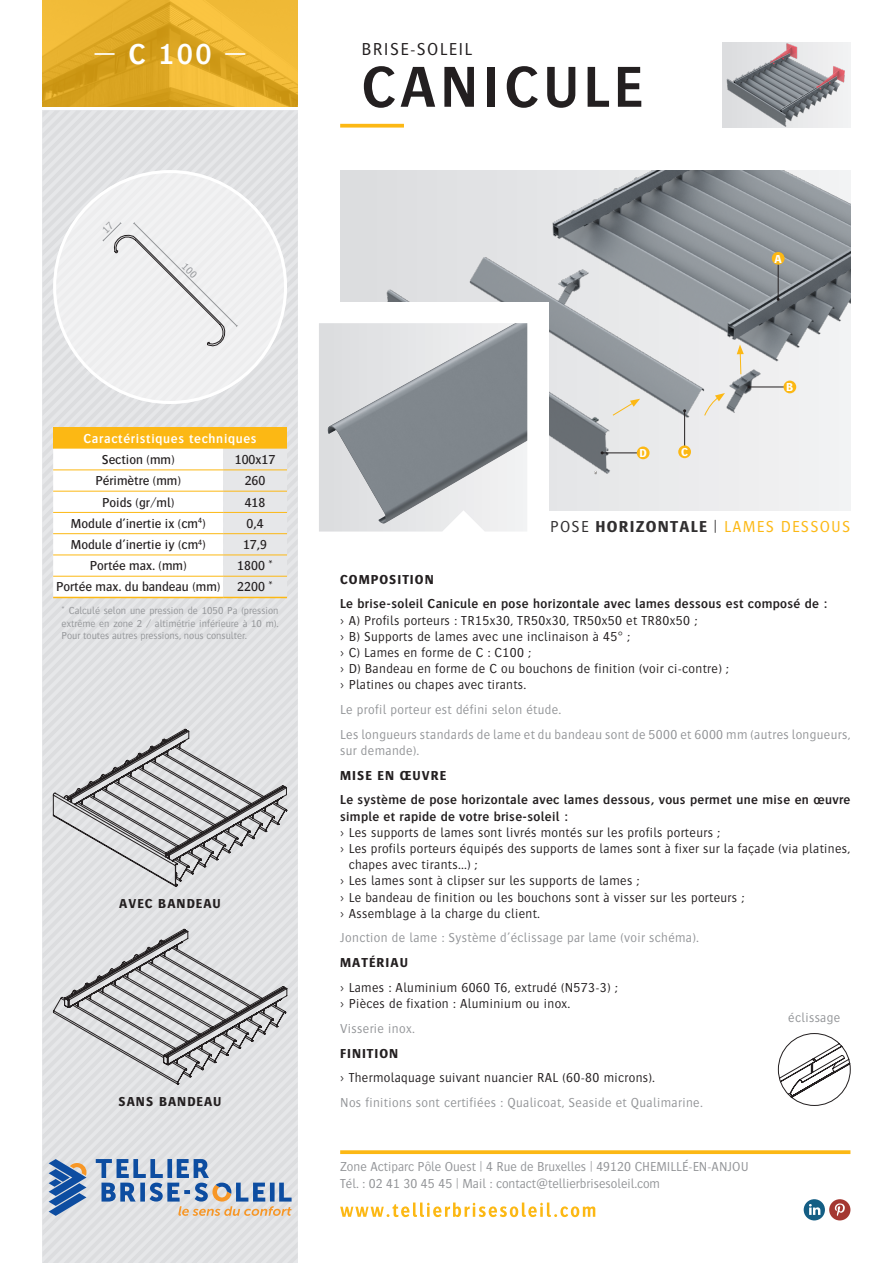
<style>
.page{position:relative;width:893px;height:1263px;background:#fff}
.page>*{position:absolute;margin:0;border:0;box-sizing:border-box;transform-origin:0 0}
.t1{font:600 60px "Bosis Std";letter-spacing:.075em;color:#231f20}
.Onglet{font:600 30px "Bosis Std";color:#fff}
.t2{font:300 18px "Bosis Std";letter-spacing:.075em;color:#231f20}
.Titre_Haut_de_page{font:300 16.5px "Bosis Std";letter-spacing:.075em;color:#fcb814}
.t3{font:300 13.5px/16.2px "Bosis Std";letter-spacing:.025em;color:#231f20}
.Paragraphe_Légende{font:300 13.5px/16.2px "Bosis Std";letter-spacing:.025em;color:#939598}
.Paragraphe_Texte_sta{font:600 13.5px/16.2px "Bosis Std";letter-spacing:.025em;color:#231f20}
.Tableau_Contenu{font:500 13.5px "Bosis Std";color:#231f20}
.Paragraphe_Légende-2{font:300 13.5px/16.2px "Bosis Std";color:#939598}
.Paragraphe_Titre{font:700 13.5px "Bosis Std";letter-spacing:.075em;color:#231f20}
.Tableau_Titre{font:600 13.5px "Bosis Std";letter-spacing:.05em;color:#fff}
.Coordonnées{font:700 12px "Bosis Std";color:#fff}
.Tableau_Légende{font:300 10.5px/12.6px "Bosis Std";color:#939598;text-align:justify}
.s1{color:#312f30}
.s2{font-weight:700;color:#312f30}
</style>
<div class="page">
<div style="left:43px;top:111px;width:255px;height:1152px;background:#e1e2e4"></div>
<div style="left:804px;top:1199px;width:21px;height:21px;background:#145e84;border-radius:50%"></div>
<svg style="left:809px;top:1204px;width:11px;height:11px"></svg>
<div style="left:829px;top:1199px;width:21px;height:21px;background:#a43731;border-radius:50%"></div>
<svg style="left:835px;top:1203px;width:10px;height:13px"></svg>
<svg style="left:340px;top:1150px;width:510px;height:4px;background:#fcbd25"></svg>
<svg style="left:53px;top:170px;width:234px;height:234px;fill:#f0f1f2"></svg>
<svg style="left:340px;top:1202px;width:255px;height:15px"></svg>
<svg style="left:340px;top:124px;width:64px;height:4px"></svg>
<svg style="left:43px;top:0;width:255px;height:106px;background:#e4ae2b"></svg>
<svg style="left:49px;top:1159px;width:243px;height:57px;background:#a9b7ca"></svg>
<img style="left:362px;top:170px;width:488px;height:340px">
<div style="left:319px;top:302px;width:230px;height:229px;background:#fff"></div>
<hr style="left:778px;top:258px;width:1px;height:41px;background:#231f20">
<div style="left:772px;top:252px;width:12px;height:13px;background:#fcb814;border-radius:50%"></div>
<hr style="left:749px;top:387px;width:41px;height:1px;background:#231f20">
<div style="left:783px;top:381px;width:13px;height:12px;background:#fcb814;border-radius:50%"></div>
<hr style="left:684px;top:411px;width:1px;height:41px;background:#231f20">
<div style="left:678px;top:445px;width:13px;height:13px;background:#fcb814;border-radius:50%"></div>
<img style="left:319px;top:323px;width:208px;height:208px">
<svg style="left:53px;top:729px;width:234px;height:158px;background:#c7c7c9"></svg>
<svg style="left:53px;top:929px;width:234px;height:155px;background:#c8c8ca"></svg>
<div style="left:53px;top:427px;width:234px;height:22px;background:#fcb814"></div>
<svg style="left:53px;top:449px;width:234px;height:148px"></svg>
<hr style="left:53px;top:597px;width:170px;height:1px;background:#fcb814">
<hr style="left:223px;top:597px;width:64px;height:1px;background:#fcb814">
<hr style="left:53px;top:469px;width:170px;height:1px;background:#fcb814">
<hr style="left:223px;top:469px;width:64px;height:1px;background:#fcb814">
<hr style="left:53px;top:491px;width:170px;height:1px;background:#fcb814">
<hr style="left:223px;top:491px;width:64px;height:1px;background:#fcb814">
<hr style="left:53px;top:512px;width:170px;height:1px;background:#fcb814">
<hr style="left:223px;top:512px;width:64px;height:1px;background:#fcb814">
<hr style="left:53px;top:533px;width:170px;height:1px;background:#fcb814">
<hr style="left:223px;top:533px;width:64px;height:1px;background:#fcb814">
<hr style="left:53px;top:555px;width:170px;height:1px;background:#fcb814">
<hr style="left:223px;top:555px;width:64px;height:1px;background:#fcb814">
<hr style="left:53px;top:576px;width:170px;height:1px;background:#fcb814">
<hr style="left:223px;top:576px;width:64px;height:1px;background:#fcb814">
<svg style="left:703px;top:393px;width:22px;height:24px"></svg>
<svg style="left:737px;top:344px;width:7px;height:31px"></svg>
<img style="left:723px;top:43px;width:127px;height:85px">
<svg style="left:778px;top:1033px;width:73px;height:73px"></svg>
<svg style="left:612px;top:399px;width:28px;height:17px"></svg>
<hr style="left:602px;top:452px;width:41px;height:1px;background:#231f20">
<div style="left:637px;top:446px;width:12px;height:13px;background:#fcb814;border-radius:50%"></div>
<div style="left:102px;top:222px;width:136px;height:124px;background:#eeeff0"></div>
<p class="Onglet" style="left:94px;top:38px;width:154px">— C 100 —</p>
<p class="Tableau_Titre" style="left:83px;top:431px;width:175px">Caractéristiques techniques</p>
<p class="Tableau_Contenu" style="left:102px;top:452px;width:74px">Section (mm)</p>
<p class="Tableau_Contenu" style="left:235px;top:452px;width:42px">100x17</p>
<p class="Tableau_Contenu" style="left:96px;top:473px;width:87px">Périmètre (mm)</p>
<p class="Tableau_Contenu" style="left:245px;top:473px;width:22px">260</p>
<p class="Tableau_Contenu" style="left:102px;top:495px;width:74px">Poids (gr/ml)</p>
<p class="Tableau_Contenu" style="left:245px;top:495px;width:22px">418</p>
<p class="Tableau_Contenu" style="left:71px;top:516px;width:136px">Module d’inertie ix (cm<sup>4</sup>)</p>
<p class="Tableau_Contenu" style="left:246px;top:516px;width:19px">0,4</p>
<p class="Tableau_Contenu" style="left:71px;top:537px;width:137px">Module d’inertie iy (cm<sup>4</sup>)</p>
<p class="Tableau_Contenu" style="left:243px;top:537px;width:26px">17,9</p>
<p class="Tableau_Contenu" style="left:90px;top:559px;width:98px">Portée max. (mm)</p>
<p class="Tableau_Contenu" style="left:237px;top:559px;width:37px">1800 *</p>
<p class="Tableau_Contenu" style="left:56px;top:580px;width:166px">Portée max. du bandeau (mm)</p>
<p class="Tableau_Contenu" style="left:237px;top:580px;width:37px">2200 *</p>
<p class="Tableau_Légende" style="left:62px;top:604px;width:218px">* Calculé selon une pression de 1050 Pa (pression extrême en zone 2 / altimétrie inférieure à 10 m).<br>Pour toutes autres pressions, nous consulter.</p>
<p class="Paragraphe_Titre" style="left:119px;top:896px;width:103px">AVEC BANDEAU</p>
<p class="Paragraphe_Titre" style="left:119px;top:1093px;width:104px">SANS BANDEAU</p>
<h3 class="t2" style="left:361px;top:40px;width:112px">BRISE-SOLEIL</h3>
<h1 class="t1" style="left:361px;top:55px;width:283px">CANICULE</h1>
<p class="Coordonnées" style="left:639px;top:446px;width:9px">D</p>
<p class="Coordonnées" style="left:681px;top:445px;width:8px">C</p>
<p class="Coordonnées" style="left:774px;top:252px;width:9px">A</p>
<p class="Coordonnées" style="left:786px;top:380px;width:9px">B</p>
<p class="Titre_Haut_de_page" style="left:550px;top:517px;width:302px"><span class="s1">POSE</span> <span class="s2">HORIZONTALE</span> <span class="s1">|</span> LAMES DESSOUS</p>
<p class="Paragraphe_Titre" style="left:340px;top:572px;width:95px">COMPOSITION</p>
<p class="Paragraphe_Texte_sta" style="left:340px;top:596px;width:489px">Le brise-soleil Canicule en pose horizontale avec lames dessous est composé de :</p>
<p class="t3" style="left:340px;top:612px;width:358px">› A) Profils porteurs : TR15x30, TR50x30, TR50x50 et TR80x50 ;</p>
<p class="t3" style="left:340px;top:628px;width:291px">› B) Supports de lames avec une inclinaison à 45° ;</p>
<p class="t3" style="left:340px;top:644px;width:192px">› C) Lames en forme de C : C100 ;</p>
<p class="t3" style="left:340px;top:660px;width:390px">› D) Bandeau en forme de C ou bouchons de finition (voir ci-contre) ;</p>
<p class="t3" style="left:340px;top:676px;width:187px">› Platines ou chapes avec tirants.</p>
<p class="Paragraphe_Légende" style="left:340px;top:701px;width:222px">Le profil porteur est défini selon étude.</p>
<p class="Paragraphe_Légende" style="left:340px;top:726px;width:512px">Les longueurs standards de lame et du bandeau sont de 5000 et 6000 mm (autres longueurs, sur demande).</p>
<p class="Paragraphe_Titre" style="left:340px;top:768px;width:107px">MISE EN ŒUVRE</p>
<p class="Paragraphe_Texte_sta" style="left:340px;top:792px;width:512px">Le système de pose horizontale avec lames dessous, vous permet une mise en œuvre simple et rapide de votre brise-soleil :</p>
<p class="t3" style="left:340px;top:824px;width:381px">› Les supports de lames sont livrés montés sur les profils porteurs ;</p>
<p class="t3" style="left:349px;top:840px;width:503px;text-indent:-9px">› Les profils porteurs équipés des supports de lames sont à fixer sur la façade (via platines, chapes avec tirants...) ;</p>
<p class="t3" style="left:340px;top:872px;width:301px">› Les lames sont à clipser sur les supports de lames ;</p>
<p class="t3" style="left:340px;top:889px;width:405px">› Le bandeau de finition ou les bouchons sont à visser sur les porteurs ;</p>
<p class="t3" style="left:340px;top:905px;width:201px">› Assemblage à la charge du client.</p>
<p class="Paragraphe_Légende" style="left:340px;top:930px;width:360px">Jonction de lame : Système d’éclissage par lame (voir schéma).</p>
<p class="Paragraphe_Titre" style="left:340px;top:955px;width:69px">MATÉRIAU</p>
<p class="t3" style="left:340px;top:979px;width:279px">› Lames : Aluminium 6060 T6, extrudé (N573-3) ;</p>
<p class="t3" style="left:340px;top:995px;width:232px">› Pièces de fixation : Aluminium ou inox.</p>
<p class="Paragraphe_Légende" style="left:340px;top:1020px;width:76px">Visserie inox.</p>
<p class="Paragraphe_Titre" style="left:340px;top:1045px;width:60px">FINITION</p>
<p class="t3" style="left:340px;top:1069px;width:316px">› Thermolaquage suivant nuancier RAL (60-80 microns).</p>
<p class="Paragraphe_Légende" style="left:340px;top:1094px;width:364px">Nos finitions sont certifiées : Qualicoat, Seaside et Qualimarine.</p>
<p class="Paragraphe_Légende" style="left:788px;top:1009px;width:54px">éclissage</p>
<p class="Paragraphe_Légende-2" style="left:340px;top:1158px;width:410px">Zone Actiparc Pôle Ouest | 4 Rue de Bruxelles | 49120 CHEMILLÉ-EN-ANJOU<br>Tél. : 02 41 30 45 45 | Mail : contact@tellierbrisesoleil.com</p>
</div>
